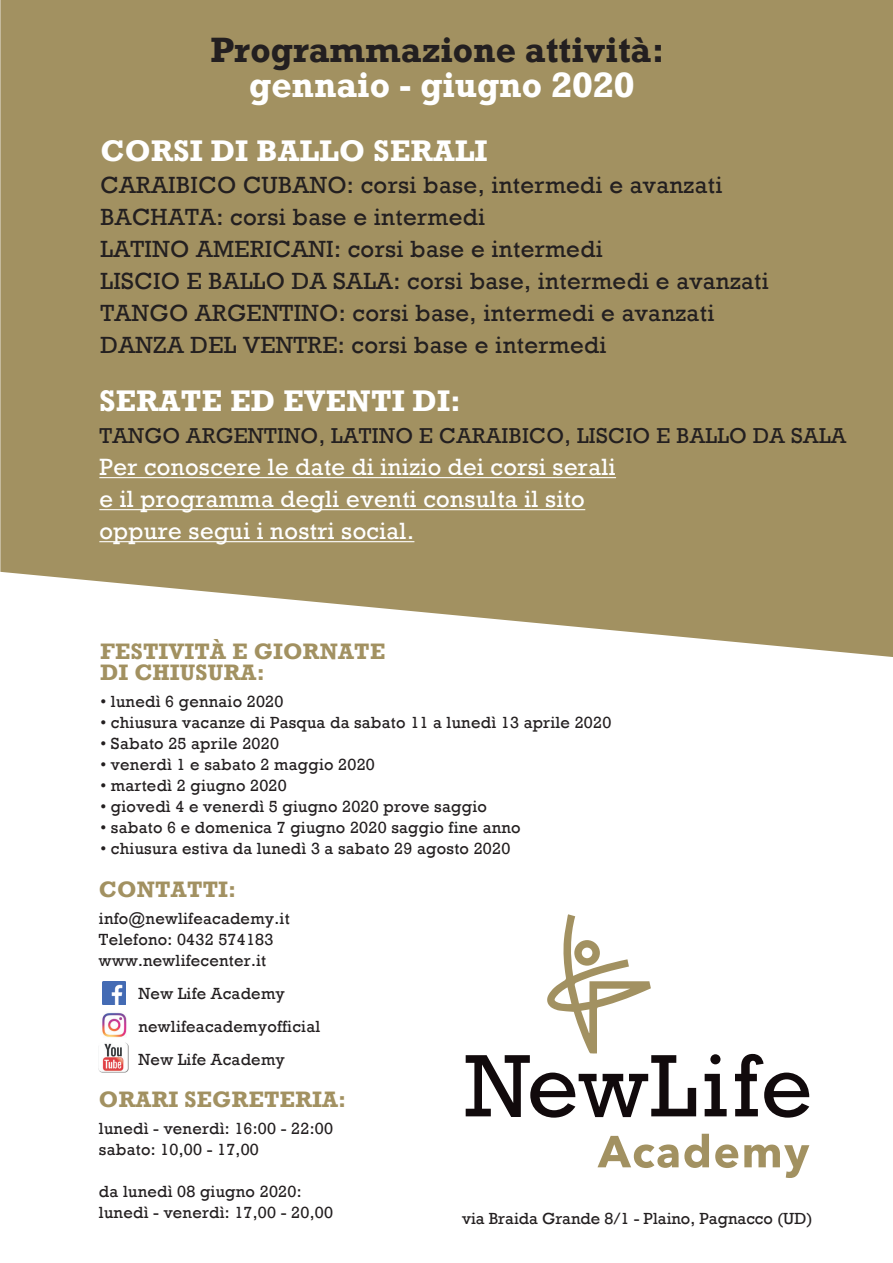
<style>
.page{position:relative;width:893px;height:1263px;background:#fff}
.page>*{position:absolute;margin:0;border:0;box-sizing:border-box;transform-origin:0 0}
.t1{font:700 33px "Rockwell";color:#231f20}
.t2{font:700 33px "Rockwell";color:#fff}
.t3{font:700 28.05px "Rockwell";letter-spacing:.015em;color:#fff}
.t4{font:24px/32px "Rockwell";letter-spacing:.015em;color:#231f20}
.t5{font:22.05px/32.1px "Rockwell";letter-spacing:.015em;color:#fff}
.t6{font:22.05px "Rockwell";letter-spacing:.015em;color:#231f20}
.t7{font:700 21px/21px "Rockwell";letter-spacing:.015em;color:#a29161}
.t8{font:16.5px/21px "Rockwell";letter-spacing:.015em;color:#231f20}
</style>
<div class="page">
<div style="left:0;top:0;width:893px;height:657px;background:#a29161"></div>
<svg style="left:705px;top:1054px;width:22px;height:62px"></svg>
<svg style="left:735px;top:1054px;width:74px;height:63px"></svg>
<svg style="left:597px;top:1134px;width:112px;height:34px"></svg>
<svg style="left:715px;top:1144px;width:23px;height:24px"></svg>
<svg style="left:744px;top:1144px;width:65px;height:34px"></svg>
<svg style="left:466px;top:914px;width:230px;height:203px"></svg>
<hr style="left:99px;top:477px;width:517px;height:1px;background:#fff">
<hr style="left:99px;top:509px;width:486px;height:1px;background:#fff">
<hr style="left:99px;top:541px;width:315px;height:1px;background:#fff">
<img style="left:98px;top:1043px;width:30px;height:30px">
<img style="left:102px;top:1012px;width:25px;height:26px">
<img style="left:103px;top:982px;width:22px;height:22px">
<h1 class="t1" style="left:210px;top:28px;width:455px">Programmazione attività:</h1>
<h1 class="t2" style="left:249px;top:63px;width:387px">gennaio - giugno 2020</h1>
<h2 class="t3" style="left:101px;top:132px;width:388px">CORSI DI BALLO SERALI</h2>
<p class="t4" style="left:101px;top:169px;width:670px">CARAIBICO CUBANO: corsi base, intermedi e avanzati BACHATA: corsi base e intermedi<br>LATINO AMERICANI: corsi base e intermedi<br>LISCIO E BALLO DA SALA: corsi base, intermedi e avanzati TANGO ARGENTINO: corsi base, intermedi e avanzati DANZA DEL VENTRE: corsi base e intermedi</p>
<h2 class="t3" style="left:99px;top:383px;width:363px">SERATE ED EVENTI DI:</h2>
<h3 class="t6" style="left:99px;top:423px;width:748px">TANGO ARGENTINO, LATINO E CARAIBICO, LISCIO E BALLO DA SALA</h3>
<h3 class="t5" style="left:99px;top:452px;width:518px">Per conoscere le date di inizio dei corsi serali e il programma degli eventi consulta il sito oppure segui i nostri social.</h3>
<p class="t7" style="left:100px;top:640px;width:286px">FESTIVITÀ E GIORNATE<br>DI CHIUSURA:</p>
<p class="t8" style="left:100px;top:691px;width:185px">• lunedì 6 gennaio 2020</p>
<p class="t8" style="left:100px;top:712px;width:512px">• chiusura vacanze di Pasqua da sabato 11 a lunedì 13 aprile 2020</p>
<p class="t8" style="left:100px;top:733px;width:180px">• Sabato 25 aprile 2020</p>
<p class="t8" style="left:100px;top:754px;width:276px">• venerdì 1 e sabato 2 maggio 2020</p>
<p class="t8" style="left:100px;top:775px;width:188px">• martedì 2 giugno 2020</p>
<p class="t8" style="left:100px;top:796px;width:388px">• giovedì 4 e venerdì 5 giugno 2020 prove saggio</p>
<p class="t8" style="left:100px;top:817px;width:422px">• sabato 6 e domenica 7 giugno 2020 saggio fine anno</p>
<p class="t8" style="left:100px;top:838px;width:411px">• chiusura estiva da lunedì 3 a sabato 29 agosto 2020</p>
<p class="t7" style="left:99px;top:878px;width:139px">CONTATTI:</p>
<p class="t8" style="left:99px;top:908px;width:192px">info@newlifeacademy.it<br>Telefono: 0432 574183 www.newlifecenter.it</p>
<p class="t8" style="left:138px;top:977px;width:183px;line-height:33px">New Life Academy newlifeacademyofficial<br>New Life Academy</p>
<p class="t7" style="left:99px;top:1088px;width:249px">ORARI SEGRETERIA:</p>
<p class="t8" style="left:99px;top:1118px;width:236px">lunedì - venerdì: 16:00 - 22:00 sabato: 10,00 - 17,00</p>
<p class="t8" style="left:99px;top:1181px;width:236px">da lunedì 08 giugno 2020: lunedì - venerdì: 17,00 - 20,00</p>
<p class="t8" style="left:462px;top:1208px;width:352px">via Braida Grande 8/1 - Plaino, Pagnacco (UD)</p>
</div>
